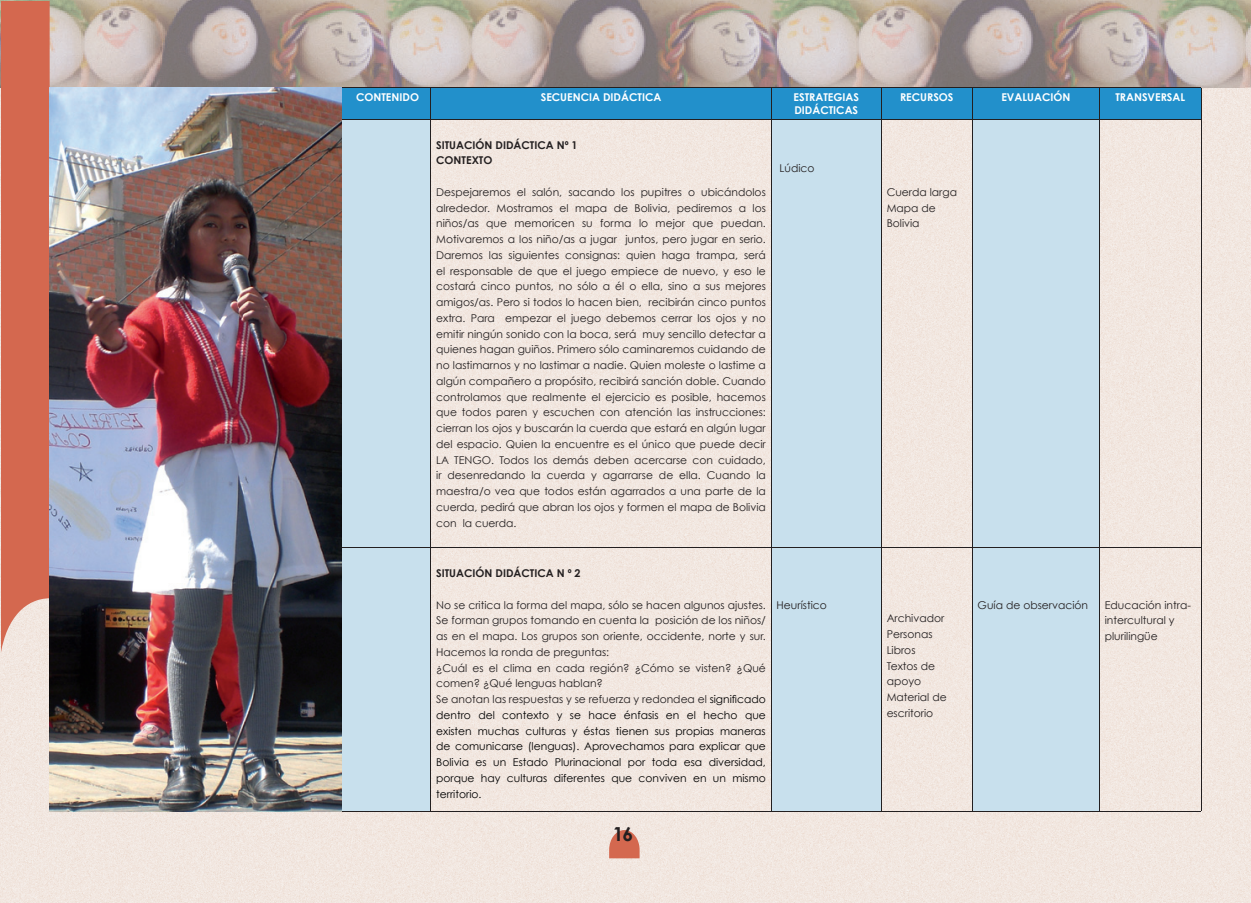
<style>
.page{position:relative;width:1251px;height:903px;background:#fff}
.page>*{position:absolute;margin:0;border:0;box-sizing:border-box;transform-origin:0 0}
.t1{font:700 19.25px "Century Gothic";color:#231f20}
.t2{font:10.67px/15.8px "Century Gothic";color:#231f20}
.t3{font:700 10.67px/13px "Century Gothic";color:#fff}
.t4{font:700 10.67px/15.8px "Century Gothic";color:#231f20}
.s1{color:#000}
</style>
<div class="page">
<img style="left:1244px;top:0;width:6px;height:902px">
<div style="left:0;top:88px;width:61px;height:815px;background:#f2e7e0"></div>
<div style="left:61px;top:88px;width:1183px;height:815px;background:#f2e7e0"></div>
<img style="left:0;top:0;width:1244px;height:88px">
<svg style="left:609px;top:830px;width:30px;height:28px"></svg>
<div style="left:1px;top:1px;width:49px;height:651px;background:#d4684f"></div>
<div style="left:342px;top:89px;width:858px;height:30px;background:#2290cb"></div>
<svg style="left:342px;top:120px;width:756px;height:691px;background:#e3e4e3"></svg>
<div style="left:772px;top:120px;width:109px;height:691px;background:#c8e0ed"></div>
<hr style="left:341px;top:88px;width:90px;height:1px;background:#231f20">
<hr style="left:341px;top:88px;width:1px;height:31px;background:#231f20">
<hr style="left:431px;top:88px;width:340px;height:1px;background:#231f20">
<hr style="left:430px;top:88px;width:1px;height:31px;background:#231f20">
<hr style="left:771px;top:88px;width:110px;height:1px;background:#231f20">
<hr style="left:771px;top:88px;width:1px;height:31px;background:#231f20">
<hr style="left:881px;top:88px;width:91px;height:1px;background:#231f20">
<hr style="left:881px;top:88px;width:1px;height:31px;background:#231f20">
<hr style="left:972px;top:88px;width:127px;height:1px;background:#231f20">
<hr style="left:971px;top:88px;width:1px;height:31px;background:#231f20">
<hr style="left:1099px;top:88px;width:101px;height:1px;background:#231f20">
<hr style="left:1098px;top:88px;width:1px;height:31px;background:#231f20">
<hr style="left:1200px;top:88px;width:1px;height:31px;background:#231f20">
<hr style="left:341px;top:119px;width:90px;height:1px;background:#231f20">
<hr style="left:341px;top:120px;width:1px;height:427px;background:#231f20">
<hr style="left:431px;top:119px;width:340px;height:1px;background:#231f20">
<hr style="left:430px;top:120px;width:1px;height:427px;background:#231f20">
<hr style="left:771px;top:119px;width:110px;height:1px;background:#231f20">
<hr style="left:771px;top:120px;width:1px;height:427px;background:#231f20">
<hr style="left:881px;top:119px;width:91px;height:1px;background:#231f20">
<hr style="left:881px;top:120px;width:1px;height:427px;background:#231f20">
<hr style="left:972px;top:119px;width:127px;height:1px;background:#231f20">
<hr style="left:971px;top:120px;width:1px;height:427px;background:#231f20">
<hr style="left:1099px;top:119px;width:101px;height:1px;background:#231f20">
<hr style="left:1098px;top:120px;width:1px;height:427px;background:#231f20">
<hr style="left:1200px;top:120px;width:1px;height:427px;background:#231f20">
<hr style="left:341px;top:547px;width:90px;height:1px;background:#231f20">
<hr style="left:341px;top:548px;width:1px;height:263px;background:#231f20">
<hr style="left:431px;top:547px;width:340px;height:1px;background:#231f20">
<hr style="left:430px;top:548px;width:1px;height:263px;background:#231f20">
<hr style="left:771px;top:547px;width:110px;height:1px;background:#231f20">
<hr style="left:771px;top:548px;width:1px;height:263px;background:#231f20">
<hr style="left:881px;top:547px;width:91px;height:1px;background:#231f20">
<hr style="left:881px;top:548px;width:1px;height:263px;background:#231f20">
<hr style="left:972px;top:547px;width:127px;height:1px;background:#231f20">
<hr style="left:971px;top:548px;width:1px;height:263px;background:#231f20">
<hr style="left:1099px;top:547px;width:101px;height:1px;background:#231f20">
<hr style="left:1098px;top:548px;width:1px;height:263px;background:#231f20">
<hr style="left:1200px;top:548px;width:1px;height:263px;background:#231f20">
<hr style="left:341px;top:811px;width:90px;height:1px;background:#231f20">
<hr style="left:431px;top:811px;width:340px;height:1px;background:#231f20">
<hr style="left:771px;top:811px;width:110px;height:1px;background:#231f20">
<hr style="left:881px;top:811px;width:91px;height:1px;background:#231f20">
<hr style="left:972px;top:811px;width:127px;height:1px;background:#231f20">
<hr style="left:1099px;top:811px;width:101px;height:1px;background:#231f20">
<img style="left:50px;top:88px;width:291px;height:723px">
<p class="t3" style="left:356px;top:90px;width:64px">CONTENIDO</p>
<p class="t3" style="left:540px;top:90px;width:122px">SECUENCIA DIDÁCTICA</p>
<p class="t3" style="left:793px;top:90px;width:67px">ESTRATEGIAS<br>DIDÁCTICAS</p>
<p class="t3" style="left:899px;top:90px;width:55px">RECURSOS</p>
<p class="t3" style="left:1001px;top:90px;width:70px">EVALUACIÓN</p>
<p class="t3" style="left:1115px;top:90px;width:71px">TRANSVERSAL</p>
<p class="t4" style="left:436px;top:137px;width:143px">SITUACIÓN DIDÁCTICA Nº 1<br>CONTEXTO</p>
<p class="t2" style="left:436px;top:184px;width:331px;text-align:justify">Despejaremos el salón, sacando los pupitres o ubicándolos alrededor. Mostramos el mapa de Bolivia, pediremos a los niños/as que memoricen su forma lo mejor que puedan.<br>Motivaremos a los niño/as a jugar juntos, pero jugar en serio.<br>Daremos las siguientes consignas: quien haga trampa, será el responsable de que el juego empiece de nuevo, y eso le costará cinco puntos, no sólo a él o ella, sino a sus mejores amigos/as. Pero si todos lo hacen bien, recibirán cinco puntos extra. Para empezar el juego debemos cerrar los ojos y no emitir ningún sonido con la boca, será muy sencillo detectar a quienes hagan guiños. Primero sólo caminaremos cuidando de no lastimarnos y no lastimar a nadie. Quien moleste o lastime a algún compañero a propósito, recibirá sanción doble. Cuando controlamos que realmente el ejercicio es posible, hacemos que todos paren y escuchen con atención las instrucciones: cierran los ojos y buscarán la cuerda que estará en algún lugar del espacio. Quien la encuentre es el único que puede decir LA TENGO. Todos los demás deben acercarse con cuidado, ir desenredando la cuerda y agarrarse de ella. Cuando la maestra/o vea que todos están agarrados a una parte de la cuerda, pedirá que abran los ojos y formen el mapa de Bolivia con la cuerda.</p>
<p class="t2" style="left:779px;top:160px;width:36px">Lúdico</p>
<p class="t2" style="left:886px;top:184px;width:72px">Cuerda larga<br>Mapa de<br>Bolivia</p>
<p class="t4" style="left:436px;top:565px;width:146px">SITUACIÓN DIDÁCTICA N º 2</p>
<p class="t2" style="left:436px;top:597px;width:331px">No se critica la forma del mapa, sólo se hacen algunos ajustes.<br>Se forman grupos tomando en cuenta la posición de los niños/ as en el mapa. Los grupos son oriente, occidente, norte y sur.<br>Hacemos la ronda de preguntas:<br>¿Cuál es el clima en cada región? ¿Cómo se visten? ¿Qué comen? ¿Qué lenguas hablan?<br>Se anotan las respuestas y se refuerza y redondea el <span class="s1">significado dentro del contexto y se hace énfasis en el hecho que existen muchas culturas y éstas tienen sus propias maneras de comunicarse (lenguas). Aprovechamos para explicar que Bolivia es un Estado Plurinacional por toda esa diversidad, porque hay culturas diferentes que conviven en un mismo territorio.</span></p>
<p class="t2" style="left:776px;top:597px;width:52px">Heurístico</p>
<h1 class="t1" style="left:612px;top:821px;width:22px">16</h1>
<p class="t2" style="left:886px;top:610px;width:61px">Archivador<br>Personas<br>Libros<br>Textos de apoyo<br>Material de escritorio</p>
<p class="t2" style="left:977px;top:597px;width:112px">Guía de observación</p>
<p class="t2" style="left:1104px;top:597px;width:88px">Educación intra&shy;intercultural y plurilingüe</p>
</div>
